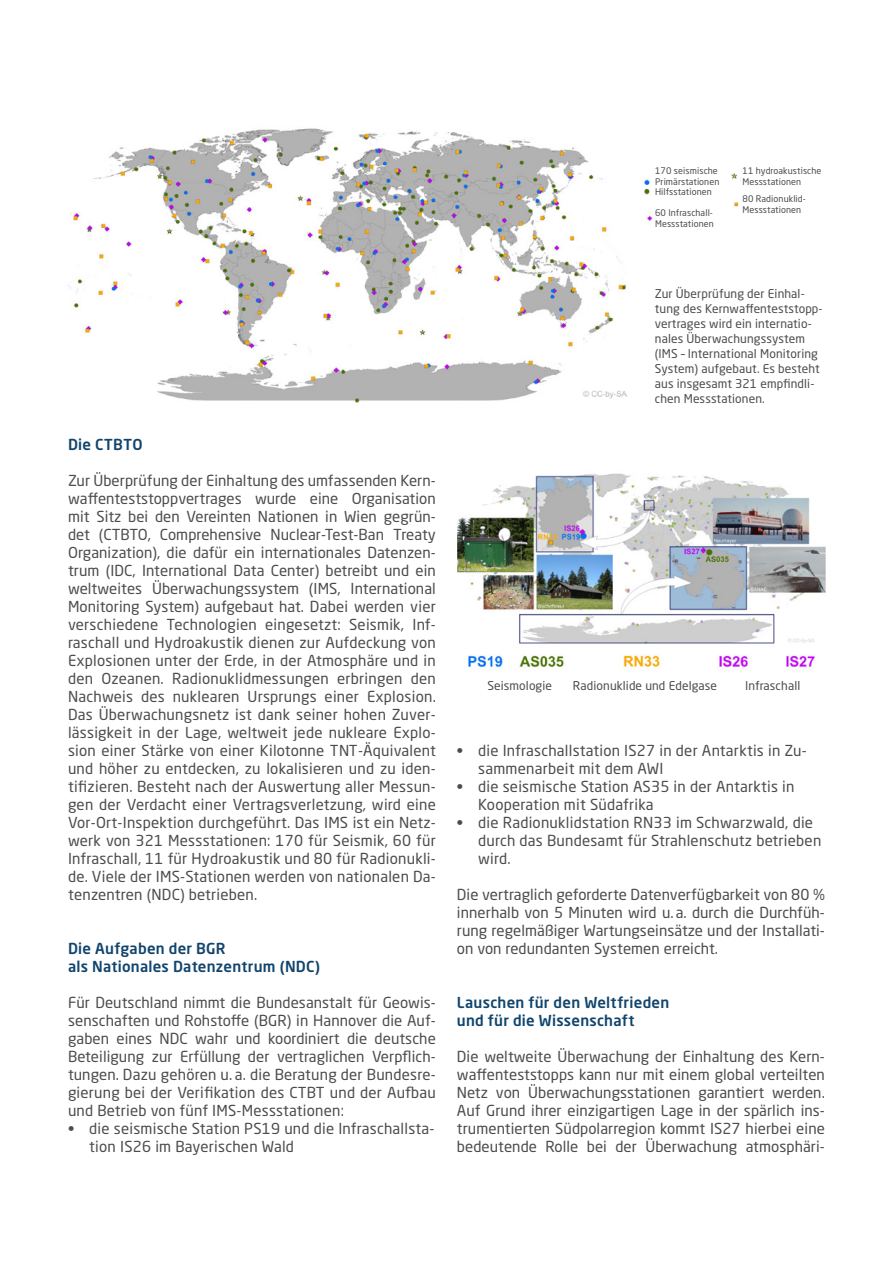
<style>
.page{position:relative;width:893px;height:1263px;background:#fff}
.page>*{position:absolute;margin:0;border:0;box-sizing:border-box;transform-origin:0 0}
.lauf{font:15px/18px "Neo Sans W1 G";letter-spacing:.005em;color:#4b4c4d;text-align:justify}
.Aufzählung{font:15px/18px "Neo Sans W1 G";letter-spacing:.015em;color:#4b4c4d}
.Subhead{font:500 15px "Neo Sans W1 G";letter-spacing:.015em;color:#11456d}
.Legende{font:12px/15px "Neo Sans W1 G";letter-spacing:.01em;color:#4b4c4d}
.Grafik-Legende{font:9px "Neo Sans W1 G";letter-spacing:.01em;color:#4b4c4d}
.s1{font-weight:500}
</style>
<div class="page">
<img style="left:67px;top:128px;width:559px;height:275px">
<img style="left:574px;top:378px;width:53px;height:25px">
<img style="left:644px;top:179px;width:6px;height:6px">
<img style="left:644px;top:189px;width:6px;height:6px">
<svg style="left:647px;top:215px;width:6px;height:6px"></svg>
<svg style="left:731px;top:173px;width:7px;height:6px"></svg>
<img style="left:734px;top:202px;width:5px;height:5px">
<img style="left:457px;top:473px;width:369px;height:195px">
<p class="Grafik-Legende" style="left:655px;top:165px;width:64px">170 seismische</p>
<p class="Grafik-Legende" style="left:655px;top:176px;width:66px">Primärstationen</p>
<p class="Grafik-Legende" style="left:655px;top:186px;width:58px">Hilfsstationen</p>
<p class="Grafik-Legende" style="left:655px;top:207px;width:59px">60 Infraschall-</p>
<p class="Grafik-Legende" style="left:655px;top:218px;width:60px">Messstationen</p>
<p class="Grafik-Legende" style="left:742px;top:165px;width:80px">11 hydroakustische</p>
<p class="Grafik-Legende" style="left:742px;top:176px;width:60px">Messstationen</p>
<p class="Grafik-Legende" style="left:742px;top:194px;width:65px">80 Radionuklid-</p>
<p class="Grafik-Legende" style="left:742px;top:204px;width:60px">Messstationen</p>
<p class="Subhead" style="left:68px;top:435px;width:76px">Die CTBTO</p>
<p class="lauf" style="left:68px;top:471px;width:369px">Zur Überprüfung der Einhaltung des umfassenden Kern&shy;waffenteststoppvertrages wurde eine Organisation mit Sitz bei den Vereinten Nationen in Wien gegrün&shy;det (CTBTO, Comprehensive Nuclear-Test-Ban Treaty Organization), die dafür ein internationales Datenzen&shy;trum (IDC, International Data Center) betreibt und ein weltweites Überwachungssystem (IMS, International Monitoring System) aufgebaut hat. Dabei werden vier verschiedene Technologien eingesetzt: Seismik, Inf&shy;raschall und Hydroakustik dienen zur Aufdeckung von Explosionen unter der Erde, in der Atmosphäre und in den Ozeanen. Radionuklidmessungen erbringen den Nachweis des nuklearen Ursprungs einer Explosion.<br>Das Überwachungsnetz ist dank seiner hohen Zuver&shy;lässigkeit in der Lage, weltweit jede nukleare Explo&shy;sion einer Stärke von einer Kilotonne TNT-Äquivalent und höher zu entdecken, zu lokalisieren und zu iden&shy;tifizieren. Besteht nach der Auswertung aller Messun&shy;gen der Verdacht einer Vertragsverletzung, wird eine Vor-Ort-Inspektion durchgeführt. Das IMS ist ein Netz&shy;werk von 321 Messstationen: 170 für Seismik, 60 für Infraschall, 11 für Hydroakustik und 80 für Radionukli&shy;de. Viele der IMS-Stationen werden von nationalen Da&shy;tenzentren (NDC) betrieben.</p>
<p class="Subhead" style="left:68px;top:939px;width:159px">Die Aufgaben der BGR</p>
<p class="Subhead" style="left:68px;top:957px;width:254px">als Nationales Datenzentrum (NDC)</p>
<p class="lauf" style="left:68px;top:993px;width:369px">Für Deutschland nimmt die Bundesanstalt für Geowis&shy;senschaften und Rohstoffe (BGR) in Hannover die Auf&shy;gaben eines NDC wahr und koordiniert die deutsche Beteiligung zur Erfüllung der vertraglichen Verpflich&shy;tungen. Dazu gehören u. a. die Beratung der Bundesre&shy;gierung bei der Verifikation des CTBT und der Aufbau und Betrieb von fünf IMS-Messstationen:</p>
<p class="Aufzählung" style="left:89px;top:1119px;width:347px;text-indent:-21px"><span class="s1">•</span> die seismische Station PS19 und die Infraschallsta&shy;tion IS26 im Bayerischen Wald</p>
<p class="Legende" style="left:655px;top:286px;width:169px">Zur Überprüfung der Einhal&shy;tung des Kernwaffenteststopp&shy;vertrages wird ein internatio&shy;nales Überwachungssystem (IMS – International Monitoring<br>System) aufgebaut. Es besteht aus insgesamt 321 empfindli&shy;chen Messstationen.</p>
<p class="Legende" style="left:487px;top:678px;width:66px">Seismologie</p>
<p class="Legende" style="left:573px;top:678px;width:146px">Radionuklide und Edelgase</p>
<p class="Legende" style="left:745px;top:678px;width:57px">Infraschall</p>
<p class="Aufzählung" style="left:478px;top:741px;width:330px;text-indent:-21px"><span class="s1">•</span> die Infraschallstation IS27 in der Antarktis in Zu&shy;sammenarbeit mit dem AWI</p>
<p class="Aufzählung" style="left:478px;top:777px;width:318px;text-indent:-21px"><span class="s1">•</span> die seismische Station AS35 in der Antarktis in<br>Kooperation mit Südafrika</p>
<p class="Aufzählung" style="left:478px;top:813px;width:345px;text-indent:-21px"><span class="s1">•</span> die Radionuklidstation RN33 im Schwarzwald, die durch das Bundesamt für Strahlenschutz betrieben wird.</p>
<p class="lauf" style="left:457px;top:885px;width:370px">Die vertraglich geforderte Datenverfügbarkeit von 80 % innerhalb von 5 Minuten wird u. a. durch die Durchfüh&shy;rung regelmäßiger Wartungseinsätze und der Installati&shy;on von redundanten Systemen erreicht.</p>
<p class="Subhead" style="left:457px;top:993px;width:214px">Lauschen für den Weltfrieden</p>
<p class="Subhead" style="left:457px;top:1011px;width:179px">und für die Wissenschaft</p>
<p class="lauf" style="left:457px;top:1047px;width:370px">Die weltweite Überwachung der Einhaltung des Kern&shy;waffenteststopps kann nur mit einem global verteilten Netz von Überwachungsstationen garantiert werden.<br>Auf Grund ihrer einzigartigen Lage in der spärlich ins&shy;trumentierten Südpolarregion kommt IS27 hierbei eine bedeutende Rolle bei der Überwachung atmosphäri-</p>
</div>
